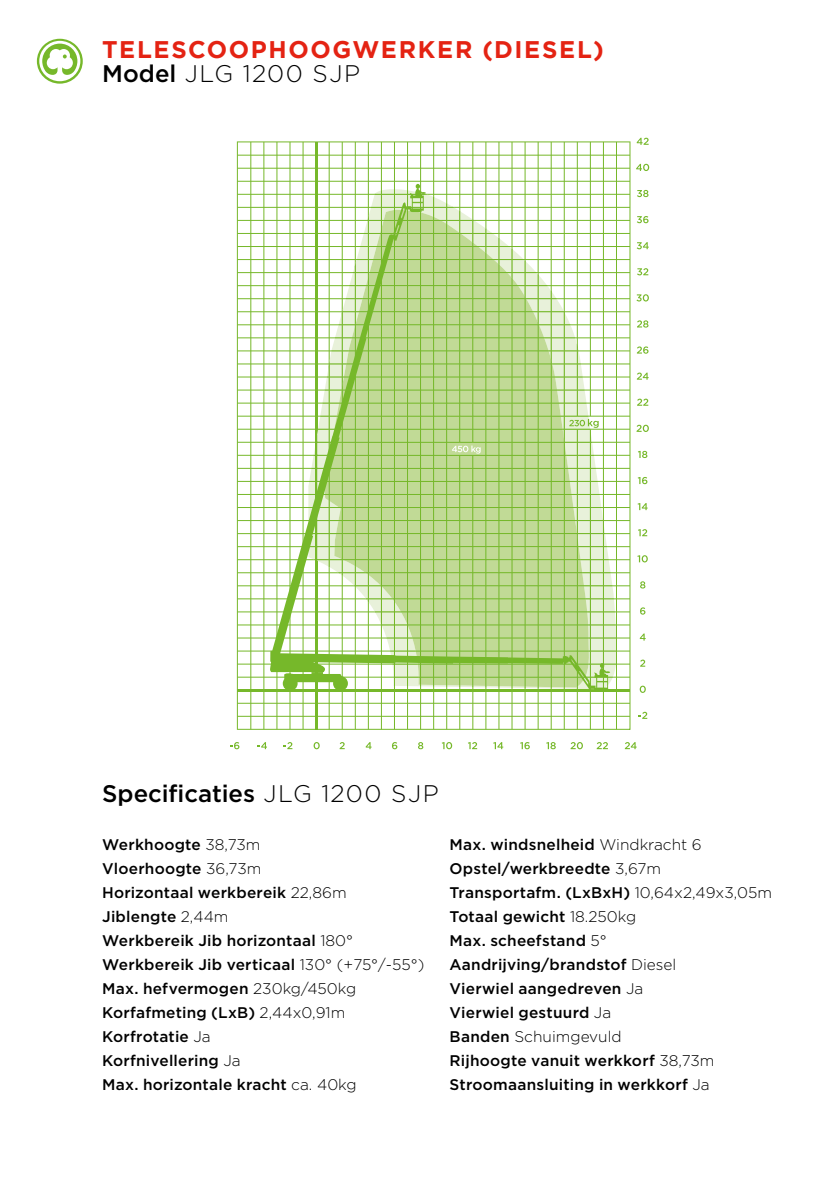
<style>
.page{position:relative;width:840px;height:1191px;background:#fff}
.page>*{position:absolute;margin:0;border:0;box-sizing:border-box;transform-origin:0 0}
.t1{font:700 24px/24px "Gotham";letter-spacing:.07em;color:#e42313}
.t2{font:500 24px "Gotham";letter-spacing:-.005em;color:#000}
.t3{font:500 15.4px/24px "Gotham";letter-spacing:.015em;color:#000}
.s1{font-weight:500;color:#000}
.s2{font-weight:300;color:#000}
.s3{font-weight:300}
</style>
<div class="page">
<svg style="left:37px;top:39px;width:46px;height:45px"></svg>
<svg style="left:237px;top:141px;width:393px;height:589px"></svg>
<svg style="left:636px;top:138px;width:12px;height:7px"></svg>
<svg style="left:636px;top:164px;width:12px;height:7px"></svg>
<svg style="left:637px;top:190px;width:11px;height:7px"></svg>
<svg style="left:637px;top:216px;width:11px;height:7px"></svg>
<svg style="left:636px;top:242px;width:12px;height:7px"></svg>
<svg style="left:637px;top:268px;width:11px;height:7px"></svg>
<svg style="left:636px;top:294px;width:12px;height:7px"></svg>
<svg style="left:637px;top:320px;width:11px;height:7px"></svg>
<svg style="left:636px;top:346px;width:12px;height:8px"></svg>
<svg style="left:636px;top:372px;width:12px;height:8px"></svg>
<svg style="left:637px;top:399px;width:11px;height:7px"></svg>
<svg style="left:636px;top:425px;width:12px;height:7px"></svg>
<svg style="left:638px;top:451px;width:9px;height:7px"></svg>
<svg style="left:637px;top:477px;width:10px;height:7px"></svg>
<svg style="left:637px;top:503px;width:10px;height:7px"></svg>
<svg style="left:638px;top:529px;width:9px;height:7px"></svg>
<svg style="left:637px;top:555px;width:10px;height:7px"></svg>
<svg style="left:640px;top:581px;width:5px;height:7px"></svg>
<svg style="left:640px;top:607px;width:5px;height:7px"></svg>
<svg style="left:639px;top:633px;width:6px;height:7px"></svg>
<svg style="left:640px;top:659px;width:5px;height:7px"></svg>
<svg style="left:639px;top:685px;width:6px;height:8px"></svg>
<svg style="left:638px;top:712px;width:9px;height:7px"></svg>
<svg style="left:230px;top:742px;width:9px;height:7px"></svg>
<svg style="left:257px;top:742px;width:10px;height:7px"></svg>
<svg style="left:283px;top:742px;width:9px;height:7px"></svg>
<svg style="left:313px;top:742px;width:6px;height:7px"></svg>
<svg style="left:339px;top:742px;width:5px;height:7px"></svg>
<svg style="left:365px;top:742px;width:6px;height:7px"></svg>
<svg style="left:392px;top:742px;width:5px;height:7px"></svg>
<svg style="left:418px;top:742px;width:5px;height:7px"></svg>
<svg style="left:441px;top:742px;width:11px;height:7px"></svg>
<svg style="left:468px;top:742px;width:9px;height:7px"></svg>
<svg style="left:493px;top:742px;width:10px;height:7px"></svg>
<svg style="left:520px;top:742px;width:9px;height:7px"></svg>
<svg style="left:546px;top:742px;width:9px;height:7px"></svg>
<svg style="left:570px;top:742px;width:12px;height:7px"></svg>
<svg style="left:596px;top:742px;width:11px;height:7px"></svg>
<svg style="left:624px;top:742px;width:12px;height:7px"></svg>
<svg style="left:615px;top:628px;width:1px;height:37px"></svg>
<svg style="left:270px;top:184px;width:339px;height:507px"></svg>
<svg style="left:563px;top:311px;width:40px;height:379px"></svg>
<svg style="left:446px;top:203px;width:40px;height:484px;background:#b7d588"></svg>
<h1 class="t1" style="left:102px;top:37px;width:503px">TELESCOOPHOOGWERKER (DIESEL)<br><span class="s1">Model</span> <span class="s2">JLG 1200 SJP</span></h1>
<h1 class="t2" style="left:102px;top:780px;width:338px">Specificaties <span class="s3">JLG 1200 SJP</span></h1>
<p class="t3" style="left:102px;top:832px;width:323px">Werkhoogte <span class="s3">38,73m<br></span>Vloerhoogte <span class="s3">36,73m<br></span>Horizontaal werkbereik <span class="s3">22,86m<br></span>Jiblengte <span class="s3">2,44m<br></span>Werkbereik Jib horizontaal <span class="s3">180°<br></span>Werkbereik Jib verticaal <span class="s3">130° (+75°/-55°)<br></span>Max. hefvermogen <span class="s3">230kg/450kg<br></span>Korfafmeting (LxB) <span class="s3">2,44x0,91m<br></span>Korfrotatie <span class="s3">Ja<br></span>Korfnivellering <span class="s3">Ja<br></span>Max. horizontale kracht <span class="s3">ca. 40kg</span></p>
<p class="t3" style="left:449px;top:832px;width:324px">Max. windsnelheid <span class="s3">Windkracht 6<br></span>Opstel/werkbreedte <span class="s3">3,67m<br></span>Transportafm. (LxBxH) <span class="s3">10,64x2,49x3,05m<br></span>Totaal gewicht <span class="s3">18.250kg<br></span>Max. scheefstand <span class="s3">5°<br></span>Aandrijving/brandstof <span class="s3">Diesel<br></span>Vierwiel aangedreven <span class="s3">Ja<br></span>Vierwiel gestuurd <span class="s3">Ja<br></span>Banden <span class="s3">Schuimgevuld<br></span>Rijhoogte vanuit werkkorf <span class="s3">38,73m<br></span>Stroomaansluiting in werkkorf <span class="s3">Ja</span></p>
</div>
